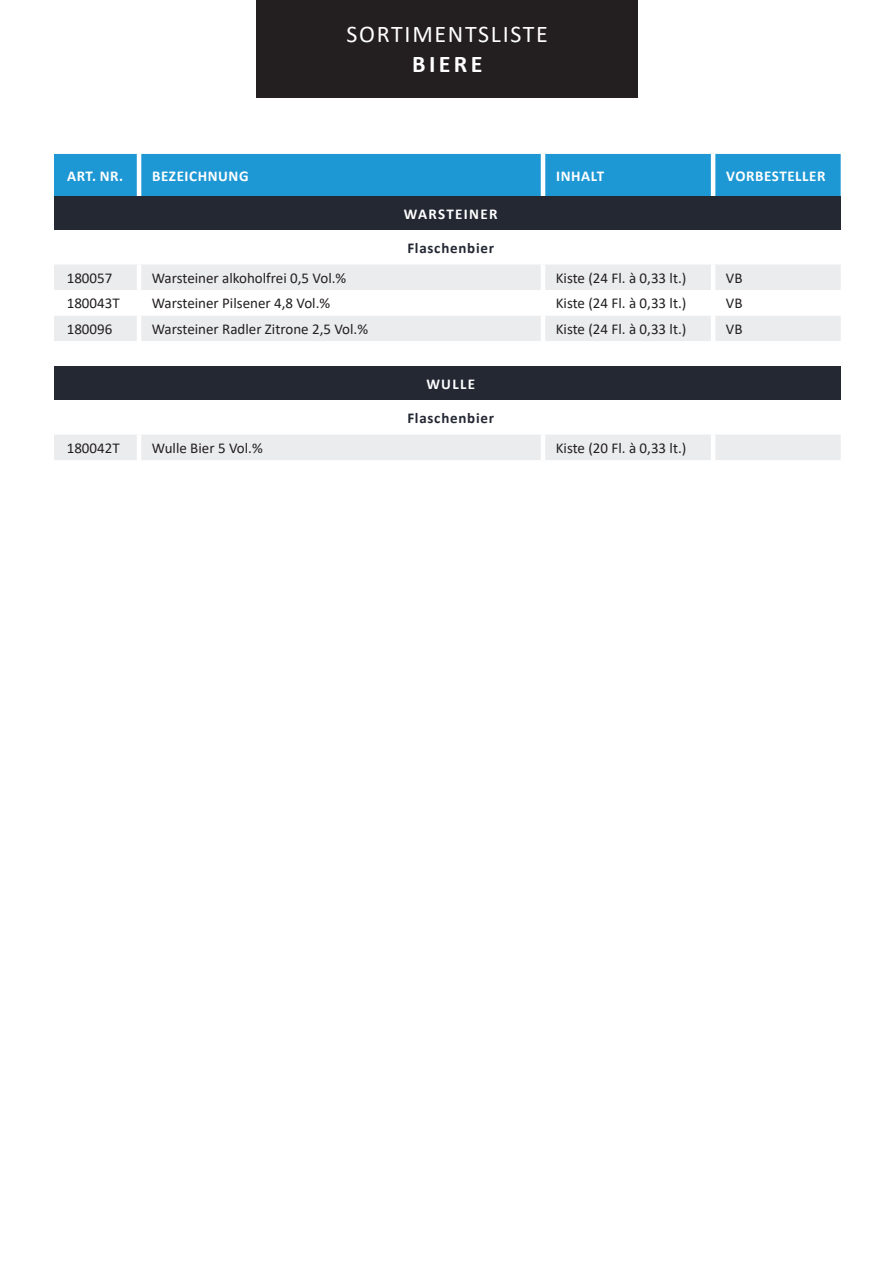
<style>
.page{position:relative;width:893px;height:1263px;background:#fff}
.page>*{position:absolute;margin:0;border:0;box-sizing:border-box;transform-origin:0 0}
.t1{font:24px "Calibri";letter-spacing:.07em;color:#fff}
.t2{font:700 24px "Calibri";letter-spacing:.14em;color:#fff}
.Absatzformat_1{font:15px "Calibri";color:#231f20}
.t3{font:700 15px "Calibri";letter-spacing:.04em;color:#fff}
.t4{font:700 15px "Calibri";letter-spacing:.05em;color:#232833}
.t5{font:700 15px "Calibri";letter-spacing:.09em;color:#fff}
</style>
<div class="page">
<div style="left:54px;top:154px;width:787px;height:42px;background:#1e98d5"></div>
<hr style="left:137px;top:154px;width:4px;height:42px;background:#fff">
<hr style="left:541px;top:154px;width:4px;height:42px;background:#fff">
<hr style="left:711px;top:154px;width:4px;height:42px;background:#fff">
<div style="left:257px;top:0;width:381px;height:98px;background:#231f20"></div>
<div style="left:54px;top:196px;width:787px;height:34px;background:#232833"></div>
<div style="left:54px;top:265px;width:787px;height:76px;background:#ebecee"></div>
<svg style="left:54px;top:290px;width:787px;height:25px"></svg>
<hr style="left:137px;top:264px;width:4px;height:26px;background:#fff">
<hr style="left:541px;top:264px;width:4px;height:26px;background:#fff">
<hr style="left:711px;top:264px;width:4px;height:26px;background:#fff">
<hr style="left:137px;top:290px;width:4px;height:25px;background:#fff">
<hr style="left:541px;top:290px;width:4px;height:25px;background:#fff">
<hr style="left:711px;top:290px;width:4px;height:25px;background:#fff">
<hr style="left:137px;top:315px;width:4px;height:26px;background:#fff">
<hr style="left:541px;top:315px;width:4px;height:26px;background:#fff">
<hr style="left:711px;top:315px;width:4px;height:26px;background:#fff">
<div style="left:54px;top:367px;width:787px;height:34px;background:#232833"></div>
<div style="left:54px;top:435px;width:787px;height:25px;background:#ebecee"></div>
<hr style="left:137px;top:435px;width:4px;height:25px;background:#fff">
<hr style="left:541px;top:435px;width:4px;height:25px;background:#fff">
<hr style="left:711px;top:435px;width:4px;height:25px;background:#fff">
<p class="t1" style="left:347px;top:17px;width:203px">SORTIMENTSLISTE</p>
<p class="t2" style="left:412px;top:47px;width:72px">BIERE</p>
<p class="t3" style="left:67px;top:165px;width:58px">ART. NR.</p>
<p class="t3" style="left:152px;top:165px;width:98px">BEZEICHNUNG</p>
<p class="t3" style="left:556px;top:165px;width:50px">INHALT</p>
<p class="t3" style="left:726px;top:165px;width:101px">VORBESTELLER</p>
<p class="t5" style="left:404px;top:203px;width:95px">WARSTEINER</p>
<p class="t4" style="left:407px;top:238px;width:88px">Flaschenbier</p>
<p class="Absatzformat_1" style="left:67px;top:267px;width:47px">180057</p>
<p class="Absatzformat_1" style="left:152px;top:267px;width:196px">Warsteiner alkoholfrei 0,5 Vol.%</p>
<p class="Absatzformat_1" style="left:556px;top:267px;width:132px">Kiste (24 Fl. à 0,33 lt.)</p>
<p class="Absatzformat_1" style="left:726px;top:267px;width:18px">VB</p>
<p class="Absatzformat_1" style="left:67px;top:293px;width:54px">180043T</p>
<p class="Absatzformat_1" style="left:152px;top:293px;width:180px">Warsteiner Pilsener 4,8 Vol.%</p>
<p class="Absatzformat_1" style="left:556px;top:293px;width:132px">Kiste (24 Fl. à 0,33 lt.)</p>
<p class="Absatzformat_1" style="left:726px;top:293px;width:18px">VB</p>
<p class="Absatzformat_1" style="left:67px;top:318px;width:47px">180096</p>
<p class="Absatzformat_1" style="left:152px;top:318px;width:218px">Warsteiner Radler Zitrone 2,5 Vol.%</p>
<p class="Absatzformat_1" style="left:556px;top:318px;width:132px">Kiste (24 Fl. à 0,33 lt.)</p>
<p class="Absatzformat_1" style="left:726px;top:318px;width:18px">VB</p>
<p class="t3" style="left:426px;top:374px;width:50px">WULLE</p>
<p class="t4" style="left:407px;top:408px;width:88px">Flaschenbier</p>
<p class="Absatzformat_1" style="left:67px;top:438px;width:54px">180042T</p>
<p class="Absatzformat_1" style="left:152px;top:438px;width:112px">Wulle Bier 5 Vol.%</p>
<p class="Absatzformat_1" style="left:556px;top:438px;width:132px">Kiste (20 Fl. à 0,33 lt.)</p>
</div>
